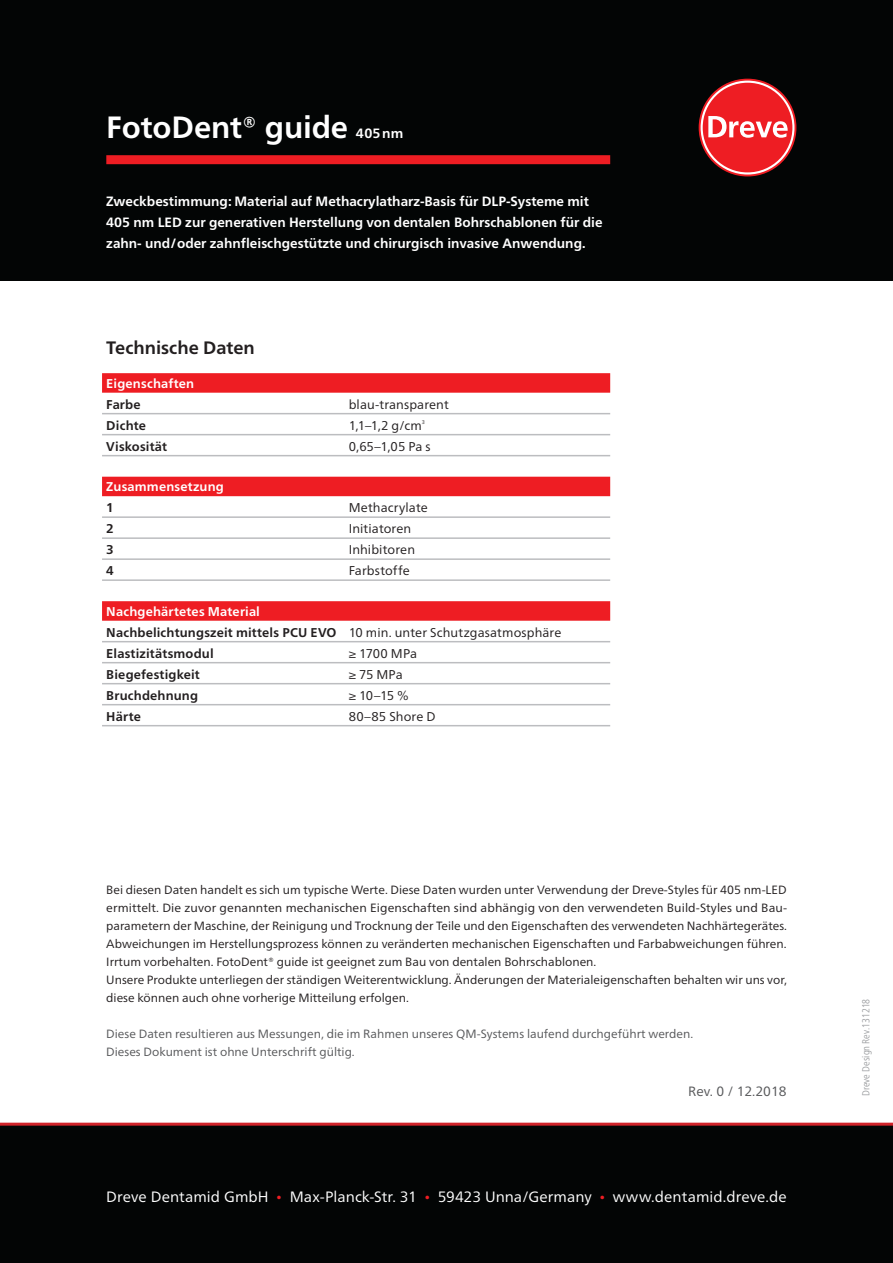
<style>
.page{position:relative;width:893px;height:1263px;background:#fff}
.page>*{position:absolute;margin:0;border:0;box-sizing:border-box;transform-origin:0 0}
.t1{font:700 30.75px "Frutiger Neue LTW1 G";letter-spacing:-.005em;color:#fff}
.t2{font:700 18px "Frutiger Neue LTW1 G";letter-spacing:-.005em;color:#231f20}
.t3{font:15px "Frutiger Neue LTW1 G";letter-spacing:.005em;color:#fff}
.t4{font:700 13.5px/21px "Frutiger Neue LTW1 G";color:#fff}
.t5{font:13.5px "Frutiger Neue LTW1 G";color:#57585a}
.t6{font:700 12.75px/21px "Frutiger Neue LTW1 G";letter-spacing:.015em;color:#231f20}
.t7{font:12.75px "Frutiger Neue LTW1 G";letter-spacing:.01em;color:#231f20}
.t8{font:700 12.75px "Frutiger Neue LTW1 G";letter-spacing:.015em;color:#fff}
.t9{font:12px/18px "Frutiger Neue LTW1 G";color:#231f20}
.t10{font:12px/18px "Frutiger Neue LTW1 G";color:#57585a}
.t11{font:300 condensed 10.2px "Frutiger Neue LTW1 G";color:#939598}
.t12{font:5.4px "Frutiger Neue LTW1 G";color:#231f20}
.s1{color:#fff}
.s2{font-weight:400}
.s3{font-size:10.5px;color:#ee1d23}
</style>
<div class="page">
<div style="left:0;top:1124px;width:893px;height:139px;background:#030505"></div>
<div style="left:0;top:0;width:893px;height:281px;background:#030505"></div>
<hr style="left:0;top:1123px;width:893px;height:3px;background:#d1232a">
<div style="left:106px;top:155px;width:504px;height:9px;background:#ee1d23"></div>
<svg style="left:701px;top:81px;width:93px;height:94px"></svg>
<div style="left:102px;top:373px;width:508px;height:20px;background:#ee1d23"></div>
<hr style="left:102px;top:413px;width:508px;height:1px;background:#bcbdc0">
<hr style="left:102px;top:434px;width:508px;height:1px;background:#bcbdc0">
<hr style="left:102px;top:455px;width:508px;height:1px;background:#bcbdc0">
<div style="left:102px;top:477px;width:508px;height:19px;background:#ee1d23"></div>
<hr style="left:102px;top:516px;width:508px;height:2px;background:#bcbdc0">
<hr style="left:102px;top:537px;width:508px;height:2px;background:#bcbdc0">
<hr style="left:102px;top:558px;width:508px;height:2px;background:#bcbdc0">
<hr style="left:102px;top:579px;width:508px;height:2px;background:#bcbdc0">
<div style="left:102px;top:601px;width:508px;height:20px;background:#ee1d23"></div>
<hr style="left:102px;top:641px;width:508px;height:1px;background:#bcbdc0">
<hr style="left:102px;top:662px;width:508px;height:1px;background:#bcbdc0">
<hr style="left:102px;top:683px;width:508px;height:1px;background:#bcbdc0">
<hr style="left:102px;top:704px;width:508px;height:1px;background:#bcbdc0">
<hr style="left:102px;top:725px;width:508px;height:1px;background:#bcbdc0">
<h1 class="t1" style="left:106px;top:105px;width:243px">FotoDent® guide</h1>
<p class="t4" style="left:356px;top:122px;width:49px">405nm</p>
<p class="t4" style="left:106px;top:190px;width:498px">Zweckbestimmung: Material auf Methacrylatharz-Basis für DLP-Systeme mit<br>405 nm LED zur generativen Herstellung von dentalen Bohrschablonen für die zahn- und/oder zahnfleischgestützte und chirurgisch invasive Anwendung.</p>
<h2 class="t2" style="left:106px;top:335px;width:150px">Technische Daten</h2>
<p class="t8" style="left:106px;top:374px;width:89px">Eigenschaften</p>
<p class="t6" style="left:106px;top:393px;width:36px">Farbe</p>
<p class="t7" style="left:349px;top:396px;width:102px">blau-transparent</p>
<p class="t6" style="left:106px;top:414px;width:41px">Dichte</p>
<p class="t7" style="left:349px;top:417px;width:75px">1,1–1,2 g/cm</p>
<p class="t12" style="left:422px;top:419px;width:5px">3</p>
<p class="t6" style="left:106px;top:435px;width:62px">Viskosität</p>
<p class="t7" style="left:349px;top:438px;width:83px">0,65–1,05 Pa s</p>
<p class="t8" style="left:106px;top:477px;width:119px">Zusammensetzung</p>
<p class="t6" style="left:106px;top:496px;width:9px">1</p>
<p class="t7" style="left:349px;top:500px;width:81px">Methacrylate</p>
<p class="t6" style="left:106px;top:517px;width:9px">2</p>
<p class="t7" style="left:349px;top:521px;width:64px">Initiatoren</p>
<p class="t6" style="left:106px;top:538px;width:9px">3</p>
<p class="t7" style="left:349px;top:542px;width:68px">Inhibitoren</p>
<p class="t6" style="left:106px;top:559px;width:9px">4</p>
<p class="t7" style="left:349px;top:563px;width:63px">Farbstoffe</p>
<p class="t6" style="left:106px;top:600px;width:457px"><span class="s1">Nachgehärtetes Material<br></span>Nachbelichtungszeit mittels PCU EVO <span class="s2">10 min. unter Schutzgasatmosphäre<br></span>Elastizitätsmodul</p>
<p class="t7" style="left:349px;top:645px;width:70px">≥ 1700 MPa</p>
<p class="t6" style="left:106px;top:663px;width:95px">Biegefestigkeit</p>
<p class="t7" style="left:349px;top:666px;width:56px">≥ 75 MPa</p>
<p class="t6" style="left:106px;top:684px;width:93px">Bruchdehnung</p>
<p class="t7" style="left:349px;top:687px;width:62px">≥ 10–15 %</p>
<p class="t6" style="left:106px;top:705px;width:36px">Härte</p>
<p class="t7" style="left:349px;top:708px;width:88px">80–85 Shore D</p>
<p class="t9" style="left:106px;top:880px;width:682px">Bei diesen Daten handelt es sich um typische Werte. Diese Daten wurden unter Verwendung der Dreve-Styles für 405 nm-LED ermittelt. Die zuvor genannten mechanischen Eigenschaften sind abhängig von den verwendeten Build-Styles und Bau&shy;parametern der Maschine, der Reinigung und Trocknung der Teile und den Eigenschaften des verwendeten Nachhärtegerätes.<br>Abweichungen im Herstellungsprozess können zu veränderten mechanischen Eigenschaften und Farbabweichungen führen.<br>Irrtum vorbehalten. FotoDent® guide ist geeignet zum Bau von dentalen Bohrschablonen.<br>Unsere Produkte unterliegen der ständigen Weiterentwicklung. Änderungen der Materialeigenschaften behalten wir uns vor, diese können auch ohne vorherige Mitteilung erfolgen.</p>
<p class="t10" style="left:106px;top:1024px;width:588px">Diese Daten resultieren aus Messungen, die im Rahmen unseres QM-Systems laufend durchgeführt werden.<br>Dieses Dokument ist ohne Unterschrift gültig.</p>
<p class="t5" style="left:688px;top:1083px;width:100px">Rev. 0 / 12.2018</p>
<p class="t3" style="left:106px;top:1187px;width:682px">Dreve Dentamid GmbH <span class="s3">•</span> Max-Planck-Str. 31 <span class="s3">•</span> 59423 Unna/Germany <span class="s3">•</span> www.dentamid.dreve.de</p>
<p class="t11" style="left:858px;top:1096px;width:99px;rotate:-90deg">Dreve Design Rev.131218</p>
</div>
